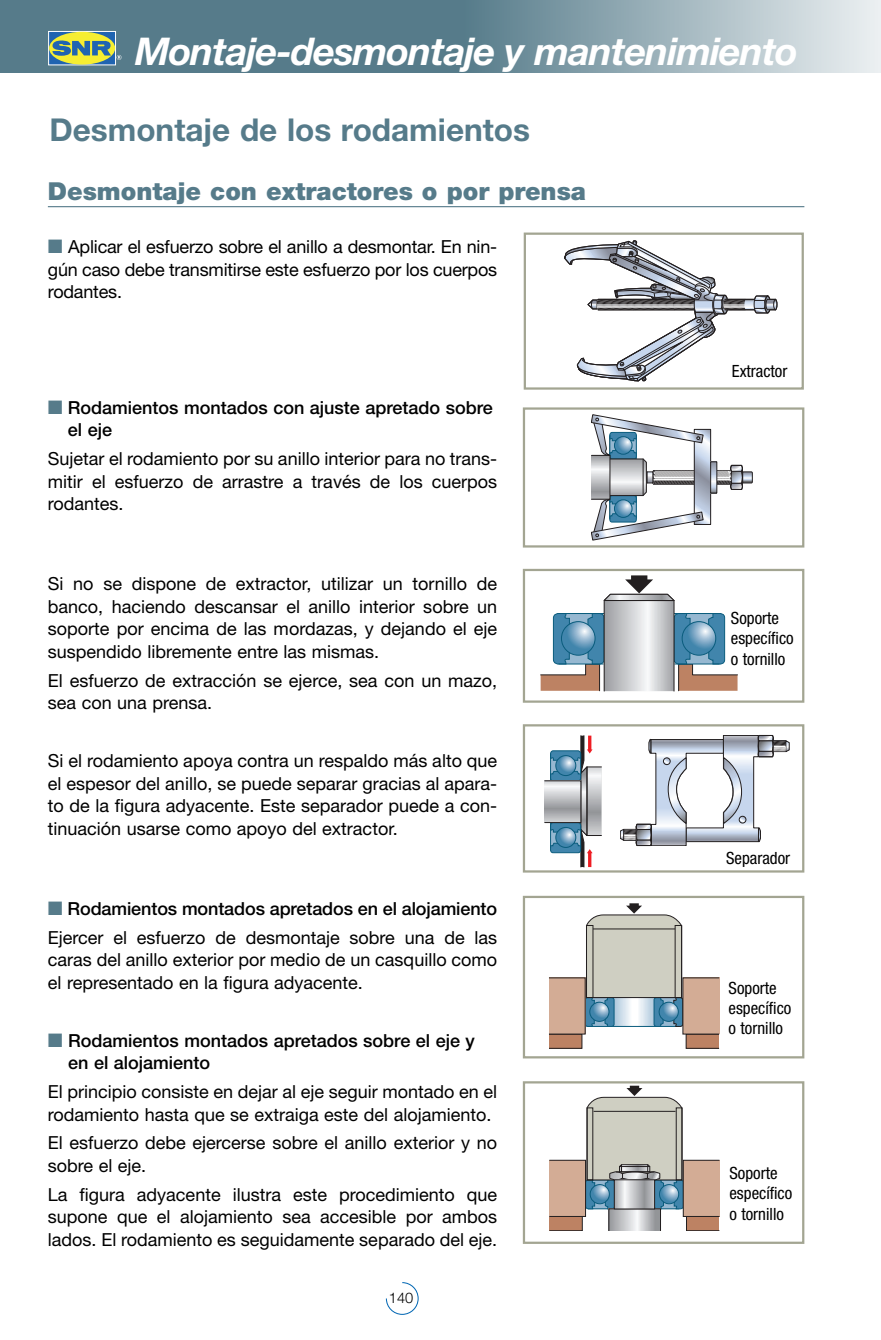
<style>
.page{position:relative;width:881px;height:1340px;background:#fff}
.page>*{position:absolute;margin:0;border:0;box-sizing:border-box;transform-origin:0 0}
.t1{font:italic 700 38.25px "Helvetica Neue";letter-spacing:-.03em;color:#fff}
.t2{font:700 31.5px "Helvetica Neue";color:#567b8a}
.t3{font:900 24.75px "Helvetica Neue";color:#567b8a}
.t4{font:18px/22.5px "Helvetica Neue";color:#000;text-align:justify}
.t5{font:500 18px/22.5px "Helvetica Neue";color:#000}
.t6{font:condensed 16.88px/20.2px "Helvetica Neue";color:#000}
.t7{font:300 14.62px "Helvetica Neue";color:#000}
.s1{font-family:"European Pi Three";color:#567b8a}
.s2{font-family:"European Pi Three";font-weight:400;color:#567b8a}
.s3{font-weight:400}
</style>
<div class="page">
<div style="left:464px;top:0;width:416px;height:72px;background:linear-gradient(to right,#567c8a,#ecf0f1)"></div>
<div style="left:0;top:0;width:464px;height:72px;background:#567b8a"></div>
<svg style="left:386px;top:1282px;width:32px;height:32px"></svg>
<div style="left:49px;top:31px;width:66px;height:34px;background:#2064b1"></div>
<div style="left:48px;top:31px;width:68px;height:34px;border:1px solid #fff"></div>
<div style="left:49px;top:32px;width:66px;height:33px;background:#f6ee31;border-radius:50%"></div>
<svg style="left:52px;top:40px;width:69px;height:20px"></svg>
<hr style="left:48px;top:206px;width:756px;height:1px;background:#567b8a">
<svg style="left:564px;top:240px;width:212px;height:141px"></svg>
<div style="left:523px;top:232px;width:280px;height:157px;border:2px solid #a3a592"></div>
<svg style="left:591px;top:414px;width:161px;height:126px"></svg>
<div style="left:522px;top:407px;width:282px;height:140px;border:2px solid #a3a592"></div>
<svg style="left:540px;top:575px;width:197px;height:116px"></svg>
<hr style="left:604px;top:600px;width:69px;height:1px;background:#231f20">
<svg style="left:620px;top:735px;width:169px;height:111px"></svg>
<div style="left:549px;top:1216px;width:33px;height:14px;background:#bd8263"></div>
<div style="left:549px;top:1216px;width:33px;height:14px;border:1px solid #231f20"></div>
<div style="left:549px;top:1160px;width:36px;height:56px;background:#d3ac95"></div>
<div style="left:686px;top:1216px;width:33px;height:14px;background:#bd8263"></div>
<div style="left:686px;top:1216px;width:33px;height:14px;border:1px solid #231f20"></div>
<div style="left:683px;top:1160px;width:36px;height:56px;background:#d3ac95"></div>
<div style="left:682px;top:1160px;width:37px;height:56px;border:1px solid #231f20"></div>
<svg style="left:585px;top:1085px;width:98px;height:145px"></svg>
<svg style="left:610px;top:1210px;width:48px;height:18px"></svg>
<div style="left:608px;top:1208px;width:52px;height:22px;border:1px solid #231f20"></div>
<svg style="left:616px;top:1181px;width:36px;height:26px"></svg>
<div style="left:614px;top:1179px;width:40px;height:30px;border:1px solid #231f20"></div>
<div style="left:729px;top:610px;width:74px;height:60px;background:#fff"></div>
<div style="left:522px;top:569px;width:282px;height:133px;border:2px solid #a3a592"></div>
<div style="left:522px;top:1081px;width:282px;height:162px;border:2px solid #a3a592"></div>
<svg style="left:550px;top:735px;width:51px;height:132px"></svg>
<svg style="left:546px;top:782px;width:33px;height:38px"></svg>
<div style="left:544px;top:780px;width:37px;height:42px;border:1px solid #231f20"></div>
<div style="left:522px;top:724px;width:282px;height:148px;border:2px solid #a3a592"></div>
<div style="left:522px;top:895px;width:282px;height:163px;border:2px solid #a3a592"></div>
<hr style="left:587px;top:1026px;width:91px;height:1px;background:#0a5c7d">
<svg style="left:585px;top:903px;width:98px;height:123px;background:#bbc3c1"></svg>
<div style="left:548px;top:1034px;width:33px;height:14px;background:#bd8263"></div>
<div style="left:548px;top:1033px;width:34px;height:15px;border:1px solid #231f20"></div>
<hr style="left:592px;top:928px;width:83px;height:1px;background:#231f20">
<div style="left:548px;top:977px;width:37px;height:57px;background:#d3ac95"></div>
<div style="left:685px;top:1034px;width:33px;height:14px;background:#bd8263"></div>
<div style="left:685px;top:1033px;width:33px;height:15px;border:1px solid #231f20"></div>
<div style="left:682px;top:977px;width:36px;height:57px;background:#d3ac95"></div>
<div style="left:586px;top:925px;width:7px;height:72px;border:1px solid #231f20"></div>
<h1 class="t1" style="left:135px;top:38px;width:664px">Montaje-desmontaje y mantenimiento</h1>
<h2 class="t2" style="left:49px;top:119px;width:482px">Desmontaje de los rodamientos</h2>
<h3 class="t3" style="left:48px;top:182px;width:539px">Desmontaje con extractores o por prensa</h3>
<p class="t4" style="left:48px;top:237px;width:450px"><span class="s1">-</span> Aplicar el esfuerzo sobre el anillo a desmontar. En nin&shy;gún caso debe transmitirse este esfuerzo por los cuerpos rodantes.</p>
<p class="t5" style="left:68px;top:398px;width:426px;text-indent:-20px"><span class="s2">-</span> Rodamientos montados con ajuste apretado sobre el eje</p>
<p class="t4" style="left:48px;top:449px;width:450px">Sujetar el rodamiento por su anillo interior para no trans&shy;mitir el esfuerzo de arrastre a través de los cuerpos rodantes.</p>
<p class="t4" style="left:48px;top:574px;width:450px">Si no se dispone de extractor, utilizar un tornillo de banco, haciendo descansar el anillo interior sobre un soporte por encima de las mordazas, y dejando el eje suspendido libremente entre las mismas.</p>
<p class="t4" style="left:48px;top:671px;width:450px">El esfuerzo de extracción se ejerce, sea con un mazo, sea con una prensa.</p>
<p class="t4" style="left:48px;top:751px;width:450px">Si el rodamiento apoya contra un respaldo más alto que el espesor del anillo, se puede separar gracias al apara&shy;to de la figura adyacente. Este separador puede a con&shy;tinuación usarse como apoyo del extractor.</p>
<p class="t5" style="left:48px;top:895px;width:450px;line-height:28.8px"><span class="s2">-</span> Rodamientos montados apretados en el alojamiento<br><span class="s3">Ejercer el esfuerzo de desmontaje sobre una de las</span></p>
<p class="t4" style="left:48px;top:950px;width:450px">caras del anillo exterior por medio de un casquillo como el representado en la figura adyacente.</p>
<p class="t5" style="left:68px;top:1030px;width:408px;text-indent:-20px"><span class="s2">-</span> Rodamientos montados apretados sobre el eje y en el alojamiento</p>
<p class="t4" style="left:48px;top:1082px;width:450px">El principio consiste en dejar al eje seguir montado en el rodamiento hasta que se extraiga este del alojamiento.</p>
<p class="t4" style="left:48px;top:1133px;width:450px">El esfuerzo debe ejercerse sobre el anillo exterior y no sobre el eje.</p>
<p class="t4" style="left:48px;top:1184px;width:450px">La figura adyacente ilustra este procedimiento que supone que el alojamiento sea accesible por ambos lados. El rodamiento es seguidamente separado del eje.</p>
<p class="t7" style="left:389px;top:1292px;width:26px">140</p>
<p class="t6" style="left:731px;top:362px;width:57px">Extractor</p>
<p class="t6" style="left:730px;top:609px;width:64px">Soporte específico o tornillo</p>
<p class="t6" style="left:725px;top:849px;width:66px">Separador</p>
<p class="t6" style="left:728px;top:979px;width:64px">Soporte específico o tornillo</p>
<p class="t6" style="left:729px;top:1164px;width:64px">Soporte específico o tornillo</p>
</div>
